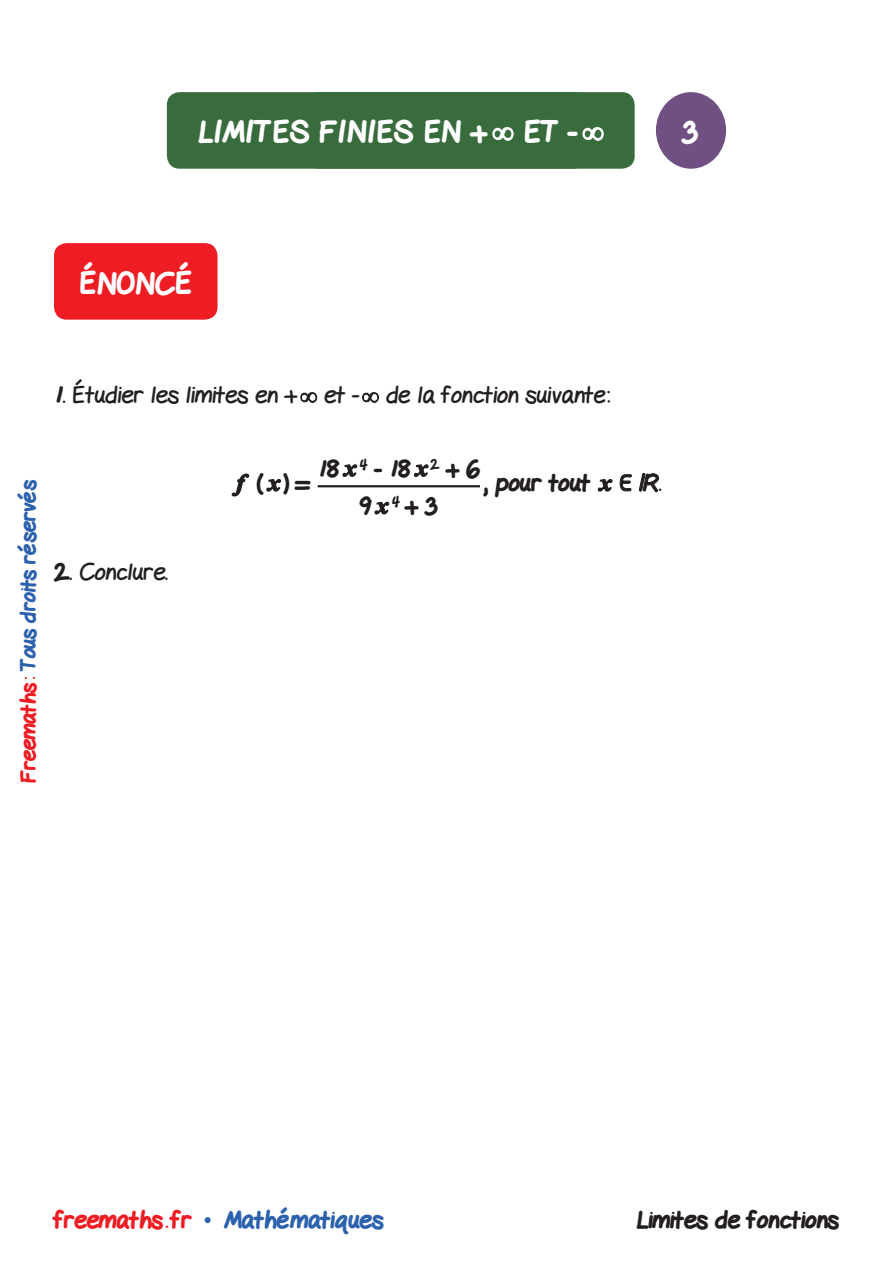
<style>
.page{position:relative;width:893px;height:1263px;background:#fff}
.page>*{position:absolute;margin:0;border:0;box-sizing:border-box;transform-origin:0 0}
.t1{font:800 30px "Gel Pen";letter-spacing:.02em;color:#fff}
.Texte-Ennonce{font:24px "Gel Pen";color:#231f20}
.Texte-Ennonce-2{font:800 24px "Gel Pen";color:#231f20}
.t2{font:800 24px "Gel Pen";color:#2c62ad}
.Texte{font:800 24px "Gel Pen";color:#231f20}
.t3{font:800 21px "Gel Pen";letter-spacing:-.01em;color:#2c62ad}
.s1{font-weight:800}
.s2{color:#ee1d23}
.s3{font-family:"Times New Roman";font-weight:400}
</style>
<div class="page">
<div style="left:54px;top:243px;width:164px;height:77px;background:#ee1d23;border-radius:13px"></div>
<div style="left:656px;top:92px;width:70px;height:77px;background:#704f83;border-radius:50%"></div>
<div style="left:167px;top:92px;width:468px;height:77px;background:#386c3d;border-radius:13px"></div>
<svg style="left:492px;top:127px;width:22px;height:14px"></svg>
<svg style="left:582px;top:127px;width:22px;height:14px"></svg>
<svg style="left:300px;top:392px;width:17px;height:11px"></svg>
<svg style="left:362px;top:392px;width:17px;height:11px"></svg>
<svg style="left:231px;top:473px;width:19px;height:24px"></svg>
<svg style="left:266px;top:478px;width:15px;height:14px"></svg>
<hr style="left:318px;top:485px;width:162px;height:2px;background:#231f20">
<svg style="left:342px;top:464px;width:16px;height:13px"></svg>
<svg style="left:413px;top:464px;width:16px;height:13px"></svg>
<svg style="left:374px;top:501px;width:16px;height:14px"></svg>
<svg style="left:597px;top:474px;width:35px;height:18px"></svg>
<svg style="left:639px;top:473px;width:20px;height:20px"></svg>
<p class="t1" style="left:406px;top:109px;width:83px">TITRE</p>
<p class="t1" style="left:198px;top:109px;width:381px">LIMITES FINIES EN + ET -</p>
<p class="t1" style="left:683px;top:109px;width:16px">3</p>
<p class="t1" style="left:80px;top:260px;width:114px">ÉNONCÉ</p>
<p class="Texte-Ennonce" style="left:54px;top:375px;width:557px"><span class="s1">1.</span> Étudier les limites en + et - de la fonction suivante:</p>
<p class="t3" style="left:12px;top:783px;width:305px;rotate:-90deg"><span class="s2">Freemaths:</span> Tous droits réservés</p>
<p class="Texte-Ennonce" style="left:54px;top:552px;width:115px"><span class="s1">2.</span> Conclure.</p>
<p class="Texte-Ennonce-2" style="left:256px;top:464px;width:56px">( ) =</p>
<p class="Texte" style="left:318px;top:450px;width:164px">18 <sup>4</sup>- 18 <sup>2</sup> + 6</p>
<p class="Texte" style="left:360px;top:487px;width:79px">9 <sup>4</sup>+ 3</p>
<p class="Texte-Ennonce-2" style="left:483px;top:464px;width:109px">, pour tout</p>
<p class="Texte-Ennonce-2" style="left:659px;top:464px;width:4px">.</p>
<p class="t2" style="left:54px;top:1201px;width:331px"><span class="s2">freemaths . fr</span> <span class="s3">•</span> Mathématiques</p>
<p class="Texte-Ennonce-2" style="left:636px;top:1201px;width:204px">Limites de fonctions</p>
</div>
